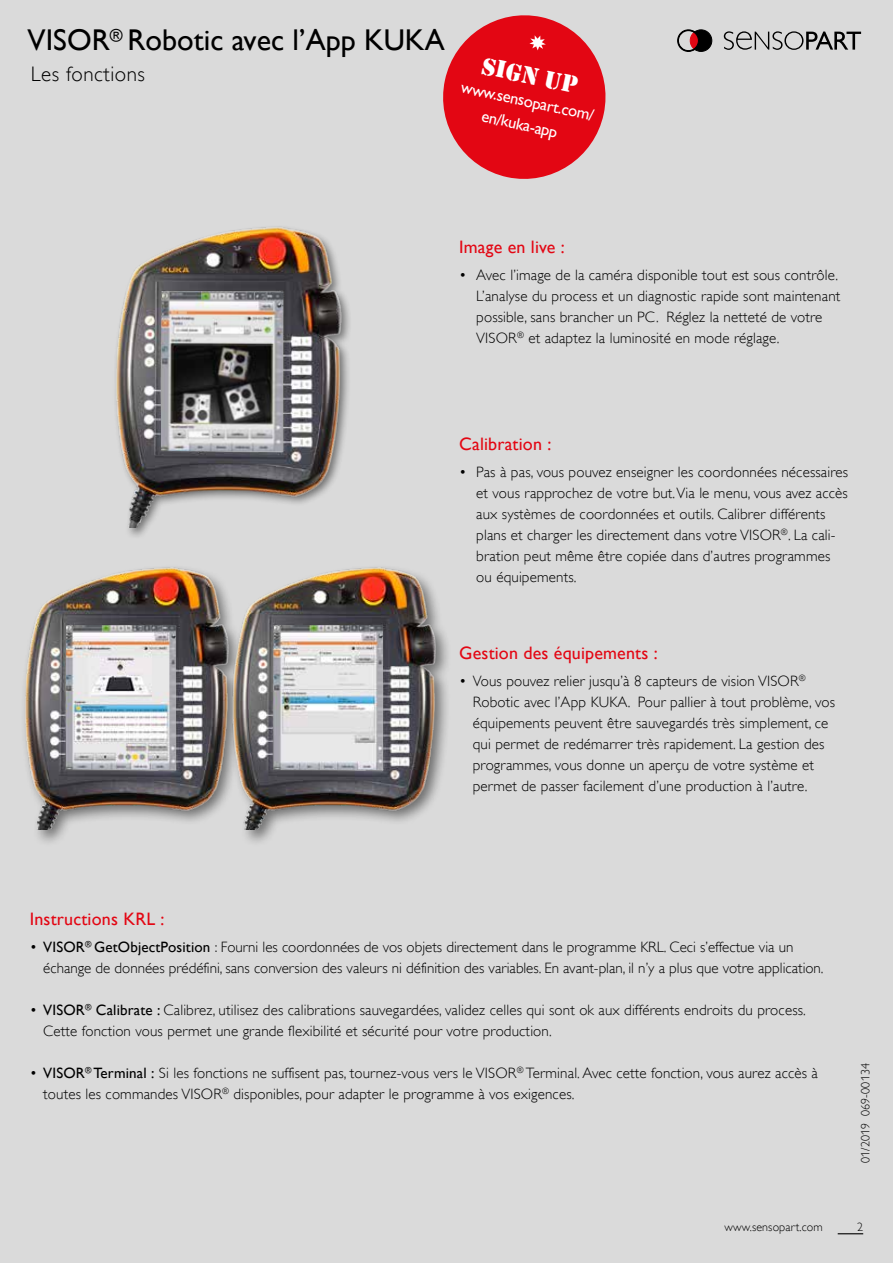
<style>
.page{position:relative;width:893px;height:1263px;background:#dadada}
.page>*{position:absolute;margin:0;border:0;box-sizing:border-box;transform-origin:0 0}
.t1{font:30px "Gill Alt One";color:#000}
.t2{font:25.2px "Stencil";color:#fff}
.t3{font:300 21px "Gill Alt One";letter-spacing:.025em;color:#000}
.t4{font:18px "Gill Alt One";letter-spacing:.01em;color:#e30613}
.t5{font:16.5px/24px "Gill Alt One";color:#fff;text-align:center}
.t6{font:300 15px/21px "Gill Alt One";letter-spacing:.01em;color:#000}
.t7{font:300 12px "Gill Alt One";letter-spacing:.01em;color:#000}
.s1{font-weight:400}
</style>
<div class="page">
<svg style="left:838px;top:1233px;width:25px;height:1px"></svg>
<svg style="left:724px;top:31px;width:137px;height:19px"></svg>
<svg style="left:678px;top:30px;width:34px;height:22px"></svg>
<svg style="left:443px;top:15px;width:163px;height:164px"></svg>
<div style="left:20px;top:563px;width:225px;height:284px;background:#000;opacity:.5"></div>
<img style="left:20px;top:563px;width:162px;height:266px">
<img style="left:66px;top:625px;width:110px;height:145px">
<img style="left:115px;top:226px;width:235px;height:301px">
<img style="left:161px;top:291px;width:122px;height:161px">
<div style="left:228px;top:563px;width:224px;height:284px;background:#000;opacity:.5"></div>
<img style="left:182px;top:563px;width:270px;height:266px">
<img style="left:273px;top:625px;width:110px;height:145px">
<h1 class="t1" style="left:28px;top:23px;width:418px">VISOR<sup>®</sup> Robotic avec l’App KUKA</h1>
<h3 class="t3" style="left:31px;top:61px;width:116px">Les fonctions</h3>
<h2 class="t2" style="left:485px;top:51px;width:99px;rotate:12deg">Sign Up</h2>
<p class="t5" style="left:464px;top:75px;width:137px;rotate:12deg">www.sensopart.com/ en/kuka-app</p>
<p class="t4" style="left:459px;top:236px;width:107px">Image en live :</p>
<p class="t6" style="left:476px;top:264px;width:366px;text-indent:-17px">• Avec l’image de la caméra disponible tout est sous contrôle.<br>L’analyse du process et un diagnostic rapide sont maintenant possible, sans brancher un PC. Réglez la netteté de votre VISOR<sup>®</sup> et adaptez la luminosité en mode réglage.</p>
<p class="t4" style="left:459px;top:433px;width:94px">Calibration :</p>
<p class="t6" style="left:476px;top:461px;width:373px;text-indent:-17px">• Pas à pas, vous pouvez enseigner les coordonnées nécessaires et vous rapprochez de votre but. Via le menu, vous avez accès aux systèmes de coordonnées et outils. Calibrer différents plans et charger les directement dans votre VISOR<sup>®</sup>. La cali&shy;bration peut même être copiée dans d’autres programmes ou équipements.</p>
<p class="t4" style="left:459px;top:642px;width:200px">Gestion des équipements :</p>
<p class="t6" style="left:473px;top:670px;width:364px;text-indent:-14px">• Vous pouvez relier jusqu’à 8 capteurs de vision VISOR<sup>® </sup>Robotic avec l’App KUKA. Pour pallier à tout problème, vos équipements peuvent être sauvegardés très simplement, ce qui permet de redémarrer très rapidement. La gestion des programmes, vous donne un aperçu de votre système et permet de passer facilement d’une production à l’autre.</p>
<p class="t4" style="left:30px;top:908px;width:136px">Instructions KRL :</p>
<p class="t6" style="left:43px;top:936px;width:782px;text-indent:-14px">• <span class="s1">VISOR</span><sup>®</sup> <span class="s1">GetObjectPosition</span> : Fourni les coordonnées de vos objets directement dans le programme KRL. Ceci s’effectue via un échange de données prédéfini, sans conversion des valeurs ni définition des variables. En avant-plan, il n’y a plus que votre application.</p>
<p class="t6" style="left:43px;top:999px;width:764px;text-indent:-14px">• <span class="s1">VISOR</span><sup>®</sup> <span class="s1">Calibrate :</span> Calibrez, utilisez des calibrations sauvegardées, validez celles qui sont ok aux différents endroits du process.<br>Cette fonction vous permet une grande flexibilité et sécurité pour votre production.</p>
<p class="t6" style="left:43px;top:1062px;width:776px;text-indent:-13px">• <span class="s1">VISOR</span><sup>®</sup> <span class="s1">Terminal :</span> Si les fonctions ne suffisent pas, tournez-vous vers le VISOR<sup>®</sup> Terminal. Avec cette fonction, vous aurez accès à toutes les commandes VISOR<sup>®</sup> disponibles, pour adapter le programme à vos exigences.</p>
<p class="t7" style="left:858px;top:1163px;width:101px;rotate:-90deg">01/2019 069-00134</p>
<p class="t7" style="left:725px;top:1220px;width:100px">www.sensopart.com</p>
<p class="t7" style="left:857px;top:1220px;width:7px">2</p>
</div>
